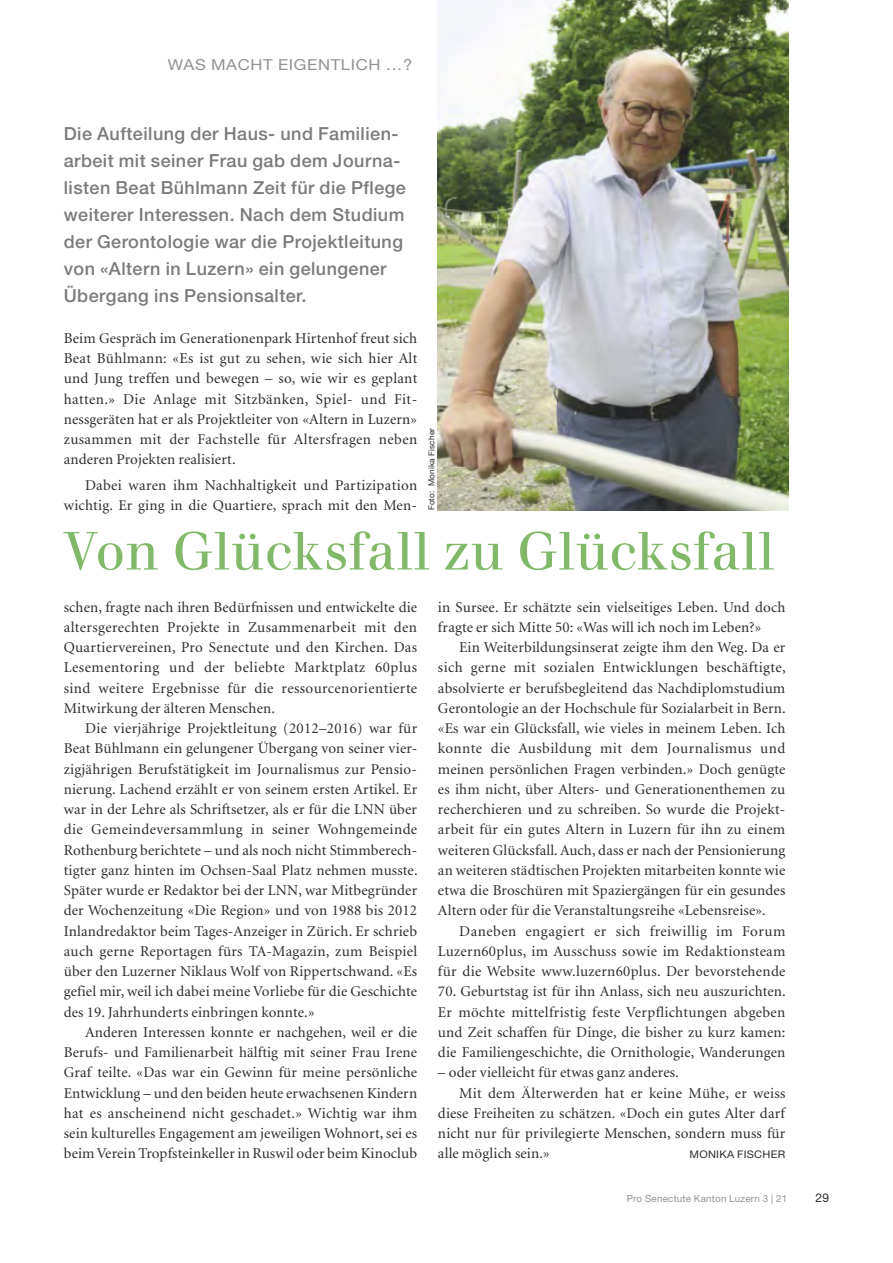
<style>
.page{position:relative;width:893px;height:1263px;background:#fff}
.page>*{position:absolute;margin:0;border:0;box-sizing:border-box;transform-origin:0 0}
.t1{font:52.5px "Walbaum";letter-spacing:.01em;color:#82b968}
.t2{font:500 18px/27px "Helvetica Neue LT Std";letter-spacing:.025em;color:#7b7b7a}
.t3{font:15.15px "Helvetica Neue LT Std";letter-spacing:.04em;color:#919291;scale:1.1 1}
.t4{font:15px/20.2px "Minion";letter-spacing:.01em;color:#2c2c2b;text-align:justify}
.t5{font:12px "Helvetica Neue LT Std";color:#2c2c2b}
.t6{font:10.5px "Helvetica Neue LT Std";letter-spacing:.025em;color:#2c2c2b;scale:1.05 1}
.t7{font:9.75px "Helvetica Neue LT Std";letter-spacing:.025em;color:#919291}
.t8{font:8.25px "Helvetica Neue LT Std";letter-spacing:.02em;color:#2c2c2b}
</style>
<div class="page">
<img style="left:438px;top:0;width:351px;height:510px">
<p class="t3" style="left:168px;top:56px;width:224px">WAS MACHT EIGENTLICH …?</p>
<p class="t2" style="left:64px;top:120px;width:344px">Die Aufteilung der Haus- und Familien&shy;arbeit mit seiner Frau gab dem Journa&shy;listen Beat Bühlmann Zeit für die Pflege weiterer Interessen. Nach dem Studium der Gerontologie war die Projektleitung von «Altern in Luzern» ein gelungener Übergang ins Pensionsalter.</p>
<p class="t4" style="left:64px;top:329px;width:355px">Beim Gespräch im Generationenpark Hirtenhof freut sich Beat Bühlmann: «Es ist gut zu sehen, wie sich hier Alt und Jung treffen und bewegen – so, wie wir es geplant hatten.» Die Anlage mit Sitzbänken, Spiel- und Fit&shy;nessgeräten hat er als Projektleiter von «Altern in Luzern» zusammen mit der Fachstelle für Altersfragen neben anderen Projekten realisiert.</p>
<p class="t4" style="left:64px;top:476px;width:355px;text-align:right">Dabei waren ihm Nachhaltigkeit und Partizipation wichtig. Er ging in die Quartiere, sprach mit den Men-</p>
<p class="t8" style="left:426px;top:510px;width:84px;rotate:-90deg">Foto: Monika Fischer</p>
<h1 class="t1" style="left:64px;top:520px;width:713px">Von Glücksfall zu Glücksfall</h1>
<p class="t4" style="left:64px;top:597px;width:355px">schen, fragte nach ihren Bedürfnissen und entwickelte die altersgerechten Projekte in Zusammenarbeit mit den Quartiervereinen, Pro Senectute und den Kirchen. Das Lesementoring und der beliebte Marktplatz 60plus sind weitere Ergebnisse für die ressourcenorientierte Mitwirkung der älteren Menschen.</p>
<p class="t4" style="left:64px;top:719px;width:355px;text-indent:21px">Die vierjährige Projektleitung (2012–2016) war für Beat Bühlmann ein gelungener Übergang von seiner vier&shy;zigjährigen Berufstätigkeit im Journalismus zur Pensio&shy;nierung. Lachend erzählt er von seinem ersten Artikel. Er war in der Lehre als Schriftsetzer, als er für die LNN über die Gemeindeversammlung in seiner Wohngemeinde Rothenburg berichtete – und als noch nicht Stimmberech&shy;tigter ganz hinten im Ochsen-Saal Platz nehmen musste.<br>Später wurde er Redaktor bei der LNN, war Mitbegründer der Wochenzeitung «Die Region» und von 1988 bis 2012<br>Inlandredaktor beim Tages-Anzeiger in Zürich. Er schrieb auch gerne Reportagen fürs TA-Magazin, zum Beispiel über den Luzerner Niklaus Wolf von Rippertschwand. «Es gefiel mir, weil ich dabei meine Vorliebe für die Geschichte des 19. Jahrhunderts einbringen konnte.»</p>
<p class="t4" style="left:64px;top:1022px;width:355px;text-indent:21px">Anderen Interessen konnte er nachgehen, weil er die Berufs- und Familienarbeit hälftig mit seiner Frau Irene Graf teilte. «Das war ein Gewinn für meine persönliche Entwicklung – und den beiden heute erwachsenen Kindern hat es anscheinend nicht geschadet.» Wichtig war ihm sein kulturelles Engagement am jeweiligen Wohnort, sei es beim Verein Tropfsteinkeller in Ruswil oder beim Kinoclub</p>
<p class="t4" style="left:438px;top:597px;width:349px">in Sursee. Er schätzte sein vielseitiges Leben. Und doch fragte er sich Mitte 50: «Was will ich noch im Leben?»</p>
<p class="t4" style="left:438px;top:638px;width:349px;text-indent:21px">Ein Weiterbildungsinserat zeigte ihm den Weg. Da er sich gerne mit sozialen Entwicklungen beschäftigte, absolvierte er berufsbegleitend das Nachdiplomstudium Gerontologie an der Hochschule für Sozialarbeit in Bern. «Es war ein Glücksfall, wie vieles in meinem Leben. Ich konnte die Ausbildung mit dem Journalismus und meinen persönlichen Fragen verbinden.» Doch genügte es ihm nicht, über Alters- und Generationenthemen zu recherchieren und zu schreiben. So wurde die Projekt&shy;arbeit für ein gutes Altern in Luzern für ihn zu einem weiteren Glücksfall. Auch, dass er nach der Pensionierung an weiteren städtischen Projekten mitarbeiten konnte wie etwa die Broschüren mit Spaziergängen für ein gesundes Altern oder für die Veranstaltungsreihe «Lebensreise».</p>
<p class="t4" style="left:438px;top:921px;width:349px;text-indent:21px">Daneben engagiert er sich freiwillig im Forum Luzern60plus, im Ausschuss sowie im Redaktionsteam für die Website www.luzern60plus. Der bevorstehende</p>
<p class="t4" style="left:438px;top:982px;width:349px">70. Geburtstag ist für ihn Anlass, sich neu auszurichten.<br>Er möchte mittelfristig feste Verpflichtungen abgeben und Zeit schaffen für Dinge, die bisher zu kurz kamen: die Familiengeschichte, die Ornithologie, Wanderungen</p>
<p class="t4" style="left:438px;top:1063px;width:242px">– oder vielleicht für etwas ganz anderes.</p>
<p class="t4" style="left:459px;top:1083px;width:328px">Mit dem Älterwerden hat er keine Mühe, er weiss</p>
<p class="t4" style="left:438px;top:1103px;width:348px">diese Freiheiten zu schätzen. «Doch ein gutes Alter darf</p>
<p class="t4" style="left:438px;top:1124px;width:349px">nicht nur für privilegierte Menschen, sondern muss für</p>
<p class="t4" style="left:438px;top:1144px;width:113px">alle möglich sein.»</p>
<p class="t6" style="left:689px;top:1148px;width:93px">MONIKA FISCHER</p>
<p class="t7" style="left:627px;top:1193px;width:162px">Pro Senectute Kanton Luzern 3 | 21</p>
<p class="t5" style="left:815px;top:1191px;width:15px">29</p>
</div>
